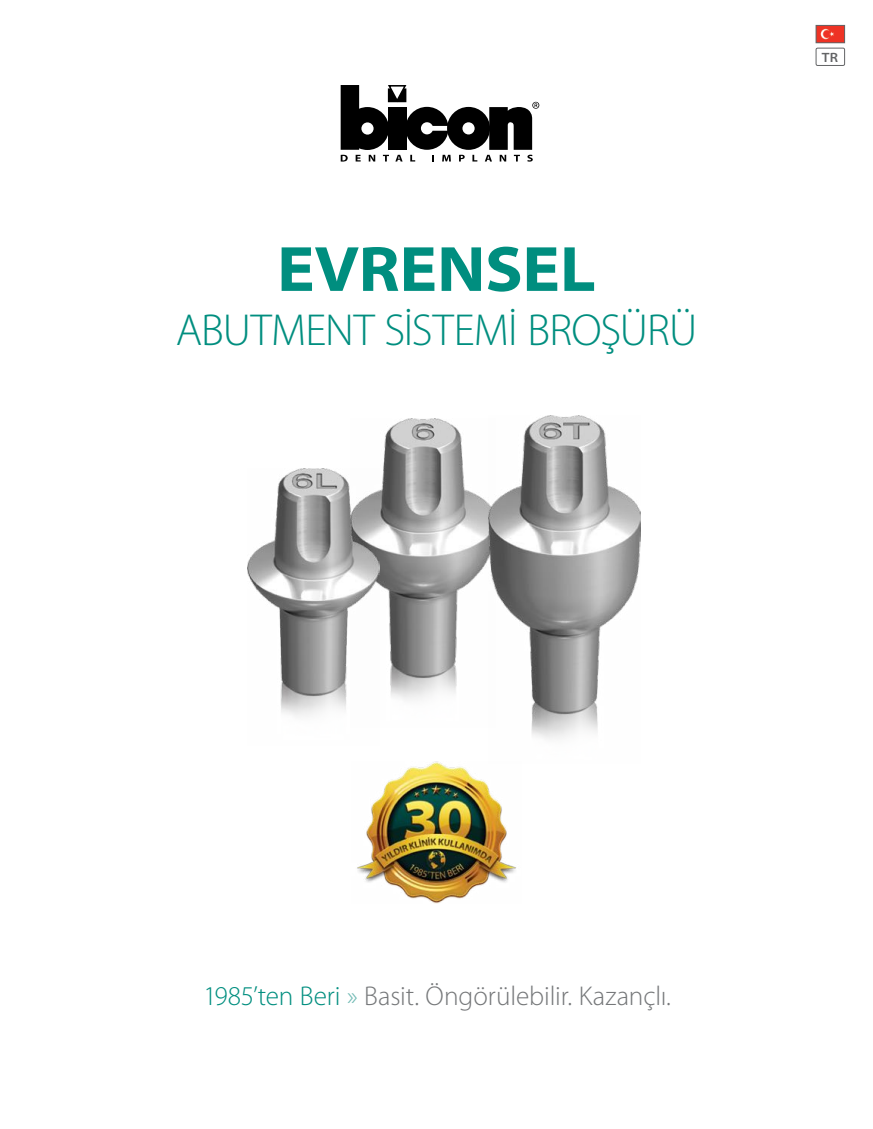
<style>
.page{position:relative;width:873px;height:1129px;background:#fff}
.page>*{position:absolute;margin:0;border:0;box-sizing:border-box;transform-origin:0 0}
.t1{font:700 semi-expanded 64.5px "Myriad Pro";letter-spacing:-.005em;color:#008e7f}
.t2{font:300 45px "Myriad Pro";letter-spacing:-.02em;color:#008e7f}
.t3{font:300 27.3px "Myriad Pro";color:#757779}
.t4{font:600 semi-expanded 13.5px "Myriad Pro";color:#636466}
.s1{color:#008e7f}
.s2{color:#70bab4}
</style>
<div class="page">
<svg style="left:340px;top:85px;width:199px;height:77px"></svg>
<img style="left:357px;top:761px;width:159px;height:142px">
<img style="left:380px;top:418px;width:108px;height:282px">
<img style="left:488px;top:415px;width:152px;height:348px">
<img style="left:247px;top:468px;width:133px;height:248px">
<img style="left:817px;top:27px;width:25px;height:14px">
<div style="left:815px;top:25px;width:29px;height:18px;border:1px solid #636466"></div>
<div style="left:815px;top:48px;width:29px;height:18px;border:1px solid #636466;border-radius:2px"></div>
<h1 class="t1" style="left:277px;top:233px;width:320px">EVRENSEL</h1>
<h2 class="t2" style="left:176px;top:305px;width:522px">ABUTMENT SİSTEMİ BROŞÜRÜ</h2>
<p class="t4" style="left:821px;top:50px;width:18px">TR</p>
<p class="t3" style="left:203px;top:980px;width:468px"><span class="s1">1985’ten Beri</span> <span class="s2">»</span> Basit. Öngörülebilir. Kazançlı.</p>
</div>
